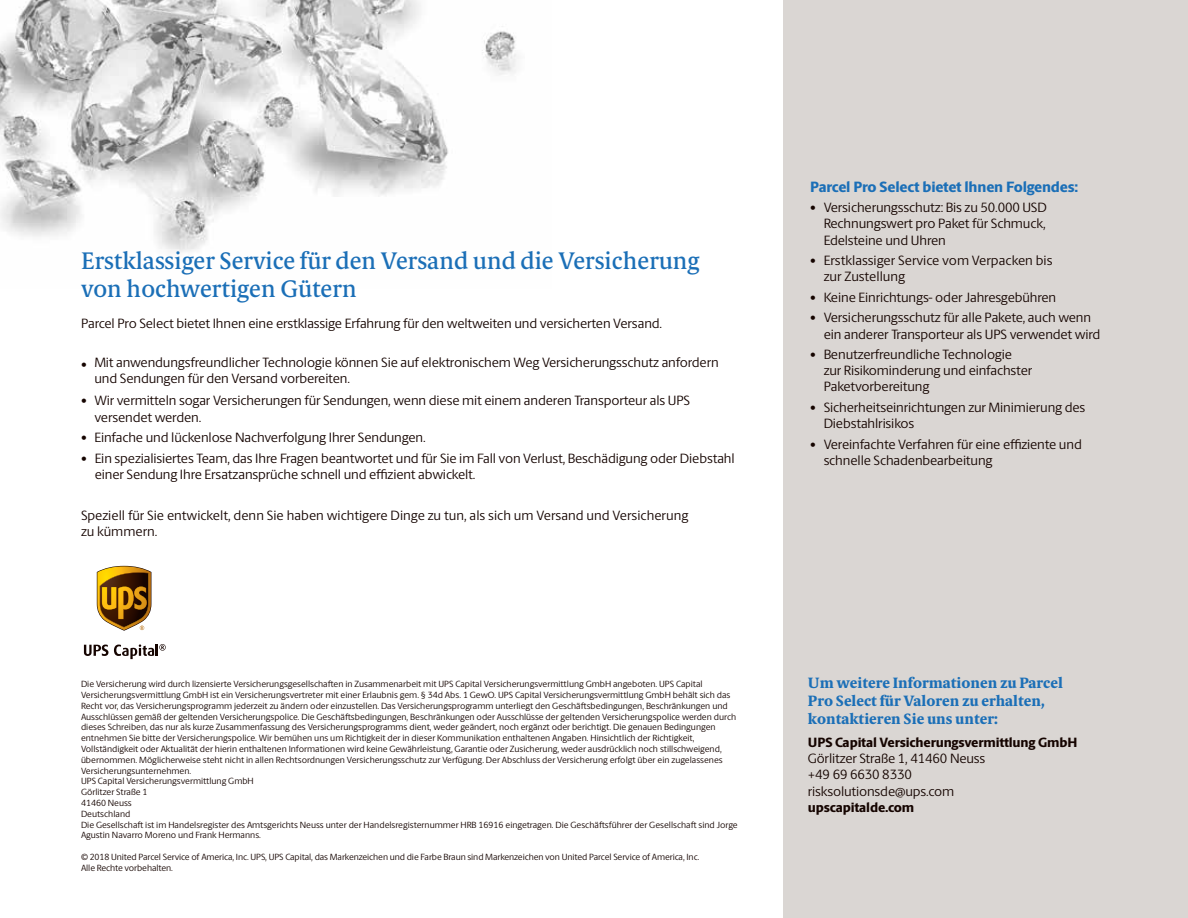
<style>
.page{position:relative;width:1188px;height:918px;background:#fff}
.page>*{position:absolute;margin:0;border:0;box-sizing:border-box;transform-origin:0 0}
.t1{font:500 24px/28.8px "UPS Berlingske Serif Tx";color:#1b6fb7}
.t2{font:800 15px/18px "UPS Berlingske Serif Tx";color:#1b6fb7}
.t3{font:800 15px "UPS Berlingske Sans";letter-spacing:-.01em;color:#1b6fb7}
.t4{font:13.5px/16.2px "UPS Berlingske Sans";letter-spacing:-.01em;color:#150400}
.t5{font:800 13.5px "UPS Berlingske Sans";letter-spacing:-.01em;color:#150400}
.t6{font:9px/10.8px "UPS Berlingske Sans";color:#150400}
.s1{font-size:12px}
</style>
<div class="page">
<img style="left:0;top:0;width:517px;height:252px">
<div style="left:783px;top:0;width:405px;height:918px;background:#dad6d3"></div>
<svg style="left:84px;top:645px;width:24px;height:11px"></svg>
<svg style="left:114px;top:644px;width:52px;height:15px"></svg>
<svg style="left:97px;top:566px;width:54px;height:65px"></svg>
<h1 class="t1" style="left:81px;top:246px;width:620px">Erstklassiger Service für den Versand und die Versicherung von hochwertigen Gütern</h1>
<h3 class="t4" style="left:81px;top:314px;width:583px">Parcel Pro Select bietet Ihnen eine erstklassige Erfahrung für den weltweiten und versicherten Versand.</h3>
<h3 class="t4" style="left:94px;top:354px;width:626px;text-indent:-13px"><sub>•</sub> Mit anwendungsfreundlicher Technologie können Sie auf elektronischem Weg Versicherungsschutz anfordern und Sendungen für den Versand vorbereiten.</h3>
<h3 class="t4" style="left:94px;top:392px;width:597px;text-indent:-13px"><span class="s1">•</span> Wir vermitteln sogar Versicherungen für Sendungen, wenn diese mit einem anderen Transporteur als UPS versendet werden.</h3>
<h3 class="t4" style="left:81px;top:429px;width:346px"><span class="s1">•</span> Einfache und lückenlose Nachverfolgung Ihrer Sendungen.</h3>
<h3 class="t4" style="left:95px;top:449px;width:642px;text-indent:-14px"><span class="s1">•</span> Ein spezialisiertes Team, das Ihre Fragen beantwortet und für Sie im Fall von Verlust, Beschädigung oder Diebstahl einer Sendung Ihre Ersatzansprüche schnell und effizient abwickelt.</h3>
<h3 class="t4" style="left:81px;top:507px;width:609px">Speziell für Sie entwickelt, denn Sie haben wichtigere Dinge zu tun, als sich um Versand und Versicherung zu kümmern.</h3>
<p class="t6" style="left:81px;top:678px;width:658px">Die Versicherung wird durch lizensierte Versicherungsgesellschaften in Zusammenarbeit mit UPS Capital Versicherungsvermittlung GmbH angeboten. UPS Capital Versicherungsvermittlung GmbH ist ein Versicherungsvertreter mit einer Erlaubnis gem. § 34d Abs. 1 GewO. UPS Capital Versicherungsvermittlung GmbH behält sich das Recht vor, das Versicherungsprogramm jederzeit zu ändern oder einzustellen. Das Versicherungsprogramm unterliegt den Geschäftsbedingungen, Beschränkungen und Ausschlüssen gemäß der geltenden Versicherungspolice. Die Geschäftsbedingungen, Beschränkungen oder Ausschlüsse der geltenden Versicherungspolice werden durch dieses Schreiben, das nur als kurze Zusammenfassung des Versicherungsprogramms dient, weder geändert, noch ergänzt oder berichtigt. Die genauen Bedingungen entnehmen Sie bitte der Versicherungspolice. Wir bemühen uns um Richtigkeit der in dieser Kommunikation enthaltenen Angaben. Hinsichtlich der Richtigkeit, Vollständigkeit oder Aktualität der hierin enthaltenen Informationen wird keine Gewährleistung, Garantie oder Zusicherung, weder ausdrücklich noch stillschweigend, übernommen. Möglicherweise steht nicht in allen Rechtsordnungen Versicherungsschutz zur Verfügung. Der Abschluss der Versicherung erfolgt über ein zugelassenes Versicherungsunternehmen.<br>UPS Capital Versicherungsvermittlung GmbH<br>Görlitzer Straße 1<br>41460 Neuss<br>Deutschland<br>Die Gesellschaft ist im Handelsregister des Amtsgerichts Neuss unter der Handelsregisternummer HRB 16916 eingetragen. Die Geschäftsführer der Gesellschaft sind Jorge Agustin Navarro Moreno und Frank Hermanns.</p>
<p class="t6" style="left:81px;top:851px;width:620px">© 2018 United Parcel Service of America, Inc. UPS, UPS Capital, das Markenzeichen und die Farbe Braun sind Markenzeichen von United Parcel Service of America, Inc.<br>Alle Rechte vorbehalten.</p>
<h2 class="t3" style="left:810px;top:175px;width:270px">Parcel Pro Select bietet lhnen Folgendes:</h2>
<h3 class="t4" style="left:824px;top:199px;width:225px;text-align:justify;text-indent:-14px"><span class="s1">•</span> Versicherungsschutz: Bis zu 50.000 USD Rechnungswert pro Paket für Schmuck, Edelsteine und Uhren</h3>
<h3 class="t4" style="left:824px;top:252px;width:230px;text-indent:-14px"><span class="s1">•</span> Erstklassiger Service vom Verpacken bis zur Zustellung</h3>
<h3 class="t4" style="left:810px;top:289px;width:248px"><span class="s1">•</span> Keine Einrichtungs- oder Jahresgebühren</h3>
<h3 class="t4" style="left:824px;top:309px;width:278px;text-indent:-14px"><span class="s1">•</span> Versicherungsschutz für alle Pakete, auch wenn ein anderer Transporteur als UPS verwendet wird</h3>
<h3 class="t4" style="left:824px;top:346px;width:210px;text-indent:-14px"><span class="s1">•</span> Benutzerfreundliche Technologie zur Risikominderung und einfachster<br>Paketvorbereitung</h3>
<h3 class="t4" style="left:824px;top:399px;width:263px;text-indent:-14px"><span class="s1">•</span> Sicherheitseinrichtungen zur Minimierung des<br>Diebstahlrisikos</h3>
<h3 class="t4" style="left:824px;top:435px;width:260px;text-indent:-14px"><span class="s1">•</span> Vereinfachte Verfahren für eine effiziente und schnelle Schadenbearbeitung</h3>
<h2 class="t2" style="left:808px;top:674px;width:256px">Um weitere Informationen zu Parcel<br>Pro Select für Valoren zu erhalten, kontaktieren Sie uns unter:</h2>
<h3 class="t5" style="left:808px;top:732px;width:271px">UPS Capital Versicherungsvermittlung GmbH</h3>
<h3 class="t4" style="left:808px;top:750px;width:179px">Görlitzer Straße 1, 41460 Neuss +49 69 6630 8330 risksolutionsde@ups.com</h3>
<h3 class="t5" style="left:808px;top:797px;width:108px">upscapitalde.com</h3>
</div>
